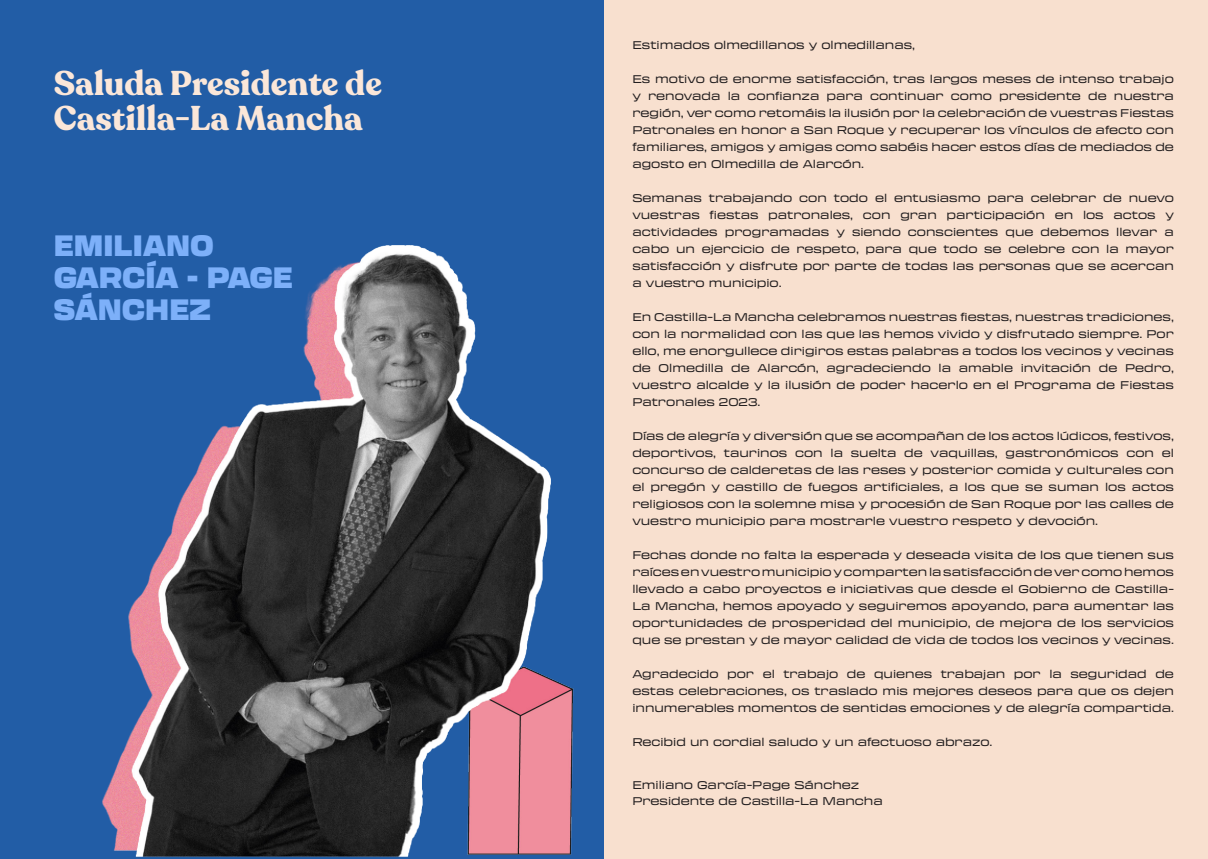
<style>
.page{position:relative;width:1208px;height:859px;background:#fff}
.page>*{position:absolute;margin:0;border:0;box-sizing:border-box;transform-origin:0 0}
.t1{font:700 34px "Recoleta";color:#fbe7d9}
.t2{font:900 29px "Transducer";color:#7db0f9}
.No_Spacing{font:expanded 11px/17px "Transducer";color:#231f20;text-align:justify}
</style>
<div class="page">
<div style="left:0;top:0;width:604px;height:859px;background:#225da6"></div>
<img style="left:102px;top:245px;width:472px;height:612px">
<div style="left:604px;top:0;width:604px;height:859px;background:#f8e0cf"></div>
<p class="t1" style="left:54px;top:61px;width:329px">Saluda Presidente de</p>
<p class="t1" style="left:54px;top:96px;width:310px">Castilla-La Mancha</p>
<p class="t2" style="left:54px;top:223px;width:161px">EMILIANO</p>
<p class="t2" style="left:54px;top:255px;width:240px">GARCÍA - PAGE</p>
<p class="t2" style="left:54px;top:287px;width:158px">SÁNCHEZ</p>
<p class="No_Spacing" style="left:632px;top:36px;width:284px">Estimados olmedillanos y olmedillanas,</p>
<p class="No_Spacing" style="left:632px;top:70px;width:543px">Es motivo de enorme satisfacción, tras largos meses de intenso trabajo y renovada la confianza para continuar como presidente de nuestra región, ver como retomáis la ilusión por la celebración de vuestras Fiestas Patronales en honor a San Roque y recuperar los vínculos de afecto con familiares, amigos y amigas como sabéis hacer estos días de mediados de agosto en Olmedilla de Alarcón.</p>
<p class="No_Spacing" style="left:632px;top:189px;width:543px">Semanas trabajando con todo el entusiasmo para celebrar de nuevo vuestras fiestas patronales, con gran participación en los actos y actividades programadas y siendo conscientes que debemos llevar a cabo un ejercicio de respeto, para que todo se celebre con la mayor satisfacción y disfrute por parte de todas las personas que se acercan a vuestro municipio.</p>
<p class="No_Spacing" style="left:632px;top:308px;width:543px">En Castilla-La Mancha celebramos nuestras fiestas, nuestras tradiciones, con la normalidad con las que las hemos vivido y disfrutado siempre. Por ello, me enorgullece dirigiros estas palabras a todos los vecinos y vecinas de Olmedilla de Alarcón, agradeciendo la amable invitación de Pedro, vuestro alcalde y la ilusión de poder hacerlo en el Programa de Fiestas Patronales 2023.</p>
<p class="No_Spacing" style="left:632px;top:427px;width:543px">Días de alegría y diversión que se acompañan de los actos lúdicos, festivos, deportivos, taurinos con la suelta de vaquillas, gastronómicos con el concurso de calderetas de las reses y posterior comida y culturales con el pregón y castillo de fuegos artificiales, a los que se suman los actos religiosos con la solemne misa y procesión de San Roque por las calles de vuestro municipio para mostrarle vuestro respeto y devoción.</p>
<p class="No_Spacing" style="left:632px;top:546px;width:543px">Fechas donde no falta la esperada y deseada visita de los que tienen sus raíces en vuestro municipio y comparten la satisfacción de ver como hemos llevado a cabo proyectos e iniciativas que desde el Gobierno de Castilla-La Mancha, hemos apoyado y seguiremos apoyando, para aumentar las oportunidades de prosperidad del municipio, de mejora de los servicios que se prestan y de mayor calidad de vida de todos los vecinos y vecinas.</p>
<p class="No_Spacing" style="left:632px;top:665px;width:543px">Agradecido por el trabajo de quienes trabajan por la seguridad de estas celebraciones, os traslado mis mejores deseos para que os dejen innumerables momentos de sentidas emociones y de alegría compartida.</p>
<p class="No_Spacing" style="left:632px;top:733px;width:362px">Recibid un cordial saludo y un afectuoso abrazo.</p>
<p class="No_Spacing" style="left:632px;top:776px;width:228px">Emiliano García-Page Sánchez</p>
<p class="No_Spacing" style="left:632px;top:792px;width:252px">Presidente de Castilla-La Mancha</p>
</div>
